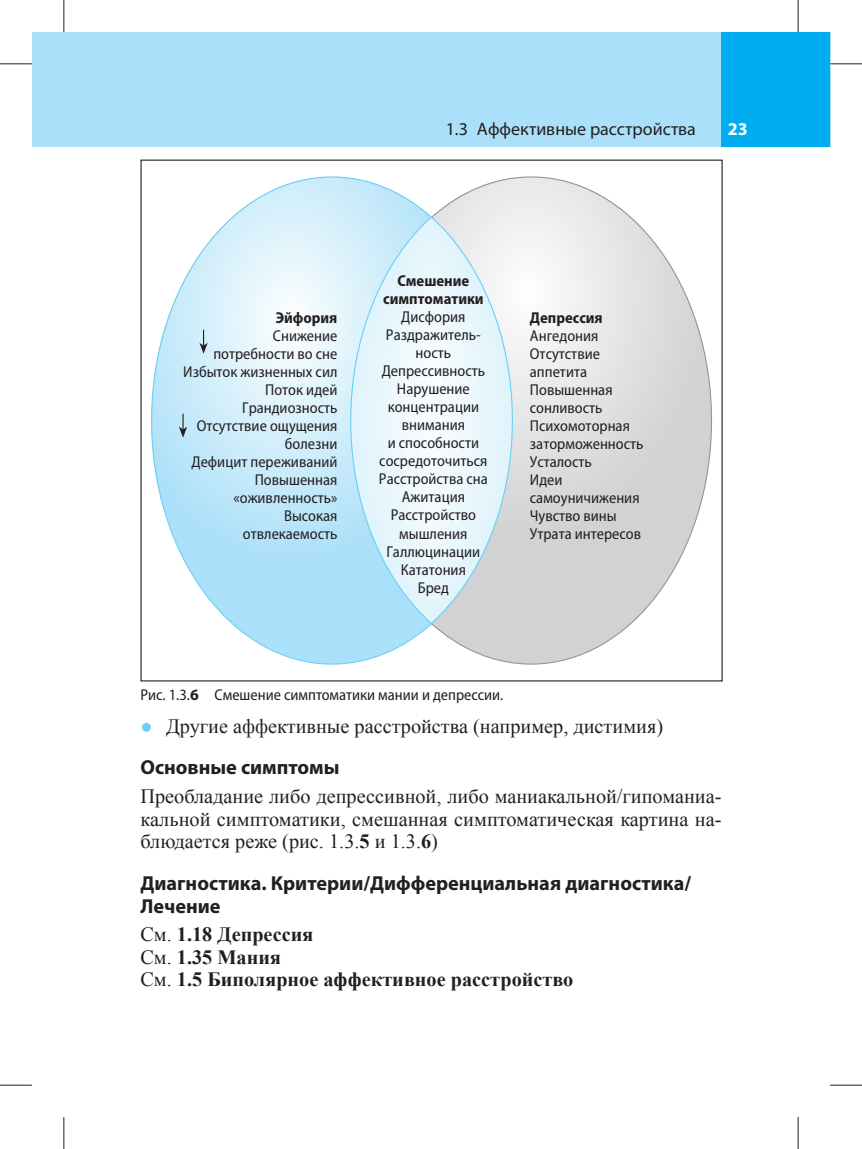
<style>
.page{position:relative;width:862px;height:1149px;background:#fff}
.page>*{position:absolute;margin:0;border:0;box-sizing:border-box;transform-origin:0 0}
.t1{font:20.25px/22.5px "Times New Roman";color:#231f20;text-align:justify}
.t2{font:700 20.25px/22.5px "Myriad Pro";color:#231f20}
.t3{font:700 20.25px/22.5px "Times New Roman";color:#231f20}
.t4{font:18px "Myriad Pro";color:#231f20}
.t5{font:700 18px "Myriad Pro";color:#fff}
.t6{font:semi-condensed 15.75px/18px "Myriad Pro";color:#231f20;text-align:right}
.t7{font:700 semi-condensed 15.75px/18px "Myriad Pro";color:#231f20;text-align:center}
.s1{font-weight:700;font-stretch:normal}
.s2{color:#6bcff6}
.s3{font-weight:700}
.s4{font-weight:400}
</style>
<div class="page">
<div style="left:32px;top:32px;width:797px;height:115px;background:#aae0f9"></div>
<div style="left:721px;top:32px;width:108px;height:115px;background:#00aeef"></div>
<svg style="left:151px;top:176px;width:278px;height:489px"></svg>
<svg style="left:429px;top:176px;width:283px;height:489px"></svg>
<svg style="left:350px;top:217px;width:162px;height:406px"></svg>
<svg style="left:179px;top:413px;width:8px;height:24px"></svg>
<svg style="left:199px;top:329px;width:8px;height:24px"></svg>
<hr style="left:0;top:63px;width:32px;height:1px;background:#231f20">
<hr style="left:829px;top:63px;width:32px;height:1px;background:#231f20">
<hr style="left:0;top:1084px;width:32px;height:1px;background:#231f20">
<hr style="left:829px;top:1084px;width:32px;height:1px;background:#231f20">
<hr style="left:63px;top:0;width:1px;height:32px;background:#231f20">
<hr style="left:63px;top:1116px;width:1px;height:32px;background:#231f20">
<hr style="left:797px;top:0;width:1px;height:32px;background:#231f20">
<hr style="left:797px;top:1116px;width:1px;height:32px;background:#231f20">
<p class="t4" style="left:445px;top:122px;width:251px">1.3 Аффективные расстройства</p>
<p class="t5" style="left:727px;top:122px;width:21px">23</p>
<p class="t7" style="left:275px;top:309px;width:63px">Эйфория</p>
<p class="t6" style="left:183px;top:327px;width:155px">Снижение<br>потребности во сне<br>Избыток жизненных сил<br>Поток идей<br>Грандиозность<br>Отсутствие ощущения болезни<br>Дефицит переживаний<br>Повышенная «оживленность»<br>Высокая<br>отвлекаемость</p>
<p class="t7" style="left:383px;top:273px;width:102px">Смешение симптоматики</p>
<p class="t6" style="left:379px;top:309px;width:110px;text-align:center">Дисфория<br>Раздражитель&shy;ность<br>Депрессивность<br>Нарушение концентрации внимания<br>и способности сосредоточиться<br>Расстройства сна<br>Ажитация<br>Расстройство мышления<br>Галлюцинации<br>Кататония<br>Бред</p>
<p class="t7" style="left:529px;top:309px;width:74px">Депрессия</p>
<p class="t6" style="left:529px;top:327px;width:115px;text-align:left">Ангедония<br>Отсутствие аппетита<br>Повышенная сонливость<br>Психомоторная заторможенность<br>Усталость<br>Идеи самоуничижения<br>Чувство вины<br>Утрата интересов</p>
<p class="t6" style="left:140px;top:686px;width:364px">Рис. 1.3.<span class="s1">6</span> Смешение симптоматики мании и депрессии.</p>
<p class="t1" style="left:140px;top:714px;width:524px"><span class="s2">●</span> Другие аффективные расстройства (например, дистимия)</p>
<p class="t2" style="left:140px;top:757px;width:200px">Основные симптомы</p>
<p class="t1" style="left:140px;top:785px;width:582px">Преобладание либо депрессивной, либо маниакальной/гипоманиа&shy;кальной симптоматики, смешанная симптоматическая картина на&shy;блюдается реже (рис. 1.3.<span class="s3">5</span> и 1.3.<span class="s3">6</span>)</p>
<p class="t2" style="left:140px;top:873px;width:552px">Диагностика. Критерии/Дифференциальная диагностика/<br>Лечение</p>
<p class="t3" style="left:140px;top:923px;width:434px"><span class="s4">См.</span> 1.18 Депрессия<br><span class="s4">См.</span> 1.35 Мания<br><span class="s4">См.</span> 1.5 Биполярное аффективное расстройство</p>
</div>
